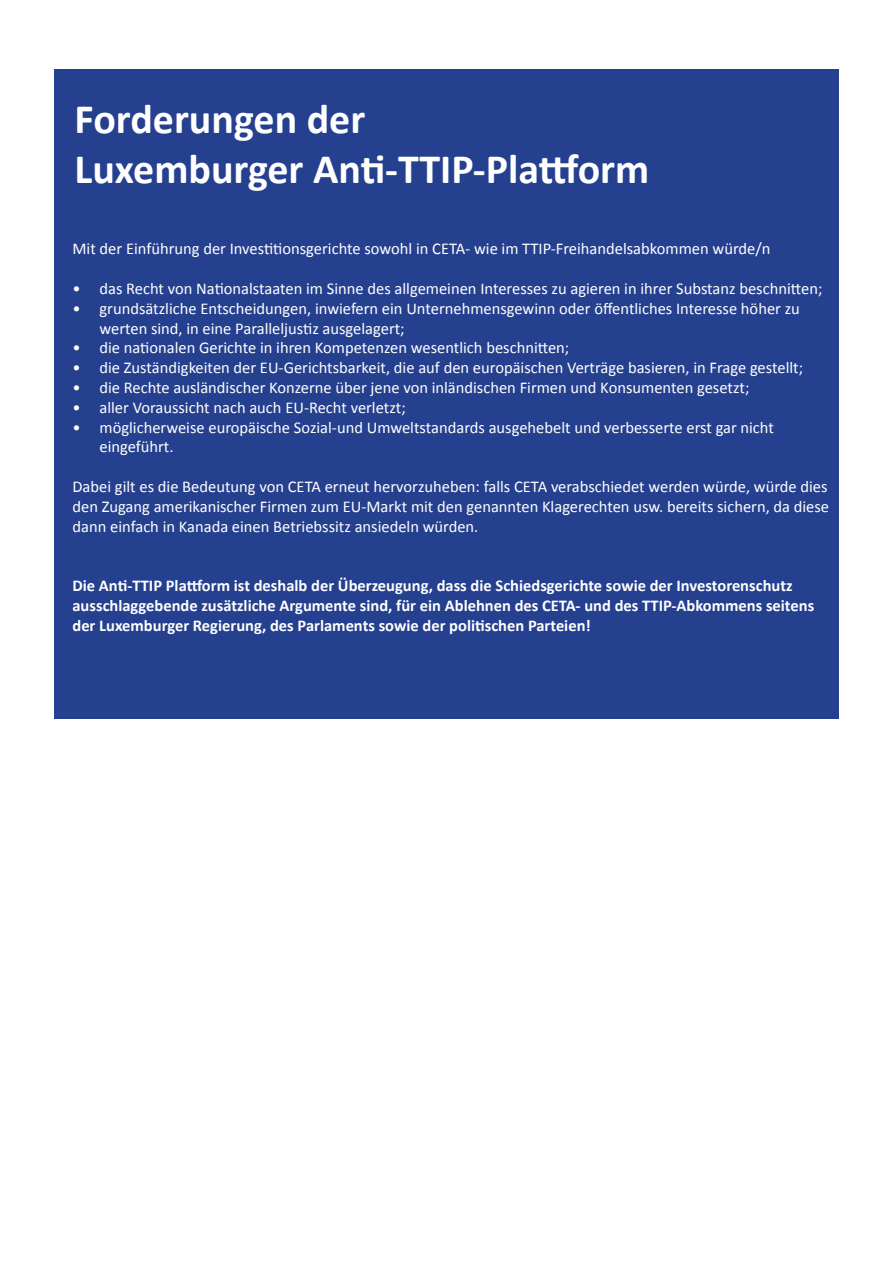
<style>
.page{position:relative;width:893px;height:1263px;background:#fff}
.page>*{position:absolute;margin:0;border:0;box-sizing:border-box;transform-origin:0 0}
.t1{font:700 42px/50.4px "Calibri";color:#fff}
.t2{font:16.5px/19.8px "Calibri";color:#fff}
.t3{font:700 16.5px/19.8px "Calibri";color:#fff}
</style>
<div class="page">
<div style="left:54px;top:69px;width:785px;height:650px;background:#25408f"></div>
<h1 class="t1" style="left:75px;top:93px;width:576px">Forderungen der<br>Luxemburger Anti-TTIP-Plattform</h1>
<p class="t2" style="left:72px;top:239px;width:699px">Mit der Einführung der Investitionsgerichte sowohl in CETA- wie im TTIP-Freihandelsabkommen würde/n</p>
<p class="t2" style="left:72px;top:279px;width:751px">• das Recht von Nationalstaaten im Sinne des allgemeinen Interesses zu agieren in ihrer Substanz beschnitten;</p>
<p class="t2" style="left:99px;top:298px;width:702px;text-indent:-27px">• grundsätzliche Entscheidungen, inwiefern ein Unternehmensgewinn oder öffentliches Interesse höher zu werten sind, in eine Paralleljustiz ausgelagert;</p>
<p class="t2" style="left:72px;top:338px;width:498px">• die nationalen Gerichte in ihren Kompetenzen wesentlich beschnitten;</p>
<p class="t2" style="left:72px;top:358px;width:732px">• die Zuständigkeiten der EU-Gerichtsbarkeit, die auf den europäischen Verträge basieren, in Frage gestellt;</p>
<p class="t2" style="left:72px;top:378px;width:678px">• die Rechte ausländischer Konzerne über jene von inländischen Firmen und Konsumenten gesetzt;</p>
<p class="t2" style="left:72px;top:397px;width:335px">• aller Voraussicht nach auch EU-Recht verletzt;</p>
<p class="t2" style="left:99px;top:417px;width:676px;text-indent:-27px">• möglicherweise europäische Sozial-und Umweltstandards ausgehebelt und verbesserte erst gar nicht eingeführt.</p>
<p class="t2" style="left:72px;top:477px;width:758px;text-align:justify">Dabei gilt es die Bedeutung von CETA erneut hervorzuheben: falls CETA verabschiedet werden würde, würde dies den Zugang amerikanischer Firmen zum EU-Markt mit den genannten Klagerechten usw. bereits sichern, da diese dann einfach in Kanada einen Betriebssitz ansiedeln würden.</p>
<p class="t3" style="left:72px;top:576px;width:743px">Die Anti-TTIP Plattform ist deshalb der Überzeugung, dass die Schiedsgerichte sowie der Investorenschutz ausschlaggebende zusätzliche Argumente sind, für ein Ablehnen des CETA- und des TTIP-Abkommens seitens der Luxemburger Regierung, des Parlaments sowie der politischen Parteien!</p>
</div>
